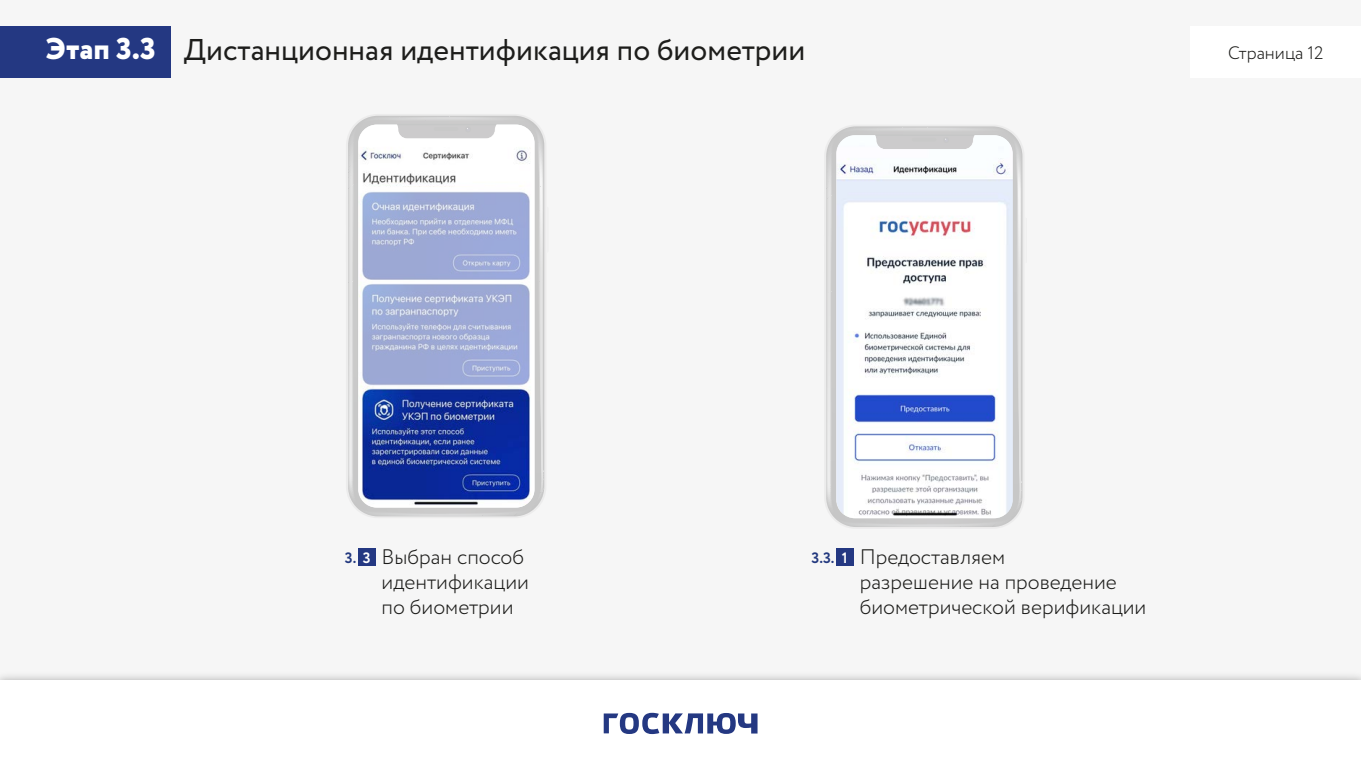
<style>
.page{position:relative;width:1361px;height:766px;background:#fff}
.page>*{position:absolute;margin:0;border:0;box-sizing:border-box;transform-origin:0 0}
.t1{font:30px "Circe";color:#1d1d1b}
.t2{font:300 21px/25.2px "Circe";color:#1d1d1b}
.t3{font:300 18px "Circe";color:#1d1d1b}
.t4{font:700 15px "Circe";color:#23397f}
.s1{font-weight:800;color:#fff}
.s2{color:#fff}
</style>
<div class="page">
<div style="left:0;top:0;width:1361px;height:765px;background:#f6f6f6"></div>
<div style="left:0;top:26px;width:170px;height:51px;background:#243882"></div>
<div style="left:0;top:680px;width:1361px;height:85px;background:#fff"></div>
<svg style="left:604px;top:712px;width:153px;height:21px"></svg>
<div style="left:1191px;top:26px;width:170px;height:51px;background:#fff"></div>
<div style="left:358px;top:548px;width:17px;height:17px;background:#243882"></div>
<div style="left:836px;top:548px;width:17px;height:17px;background:#243882"></div>
<div style="left:346px;top:114px;width:200px;height:404px;background:#e3e3e3;border-radius:32px"></div>
<svg style="left:348px;top:116px;width:196px;height:400px"></svg>
<img style="left:358px;top:124px;width:176px;height:383px">
<svg style="left:824px;top:124px;width:200px;height:404px;fill:#ececec"></svg>
<svg style="left:826px;top:126px;width:196px;height:401px"></svg>
<img style="left:836px;top:135px;width:177px;height:383px">
<svg style="left:362px;top:187px;width:169px;height:199px;fill:#9ca9d7"></svg>
<h1 class="t1" style="left:46px;top:29px;width:761px"><span class="s1">Этап 3.3</span> Дистанционная идентификация по биометрии</h1>
<p class="t3" style="left:1228px;top:41px;width:97px">Страница 12</p>
<p class="t2" style="left:381px;top:544px;width:149px">Выбран способ идентификации по биометрии</p>
<p class="t4" style="left:345px;top:547px;width:27px">3. <span class="s2">3</span></p>
<p class="t2" style="left:859px;top:544px;width:288px">Предоставляем<br>разрешение на проведение биометрической верификации</p>
<p class="t4" style="left:811px;top:547px;width:38px">3.3. <span class="s2">1</span></p>
</div>
